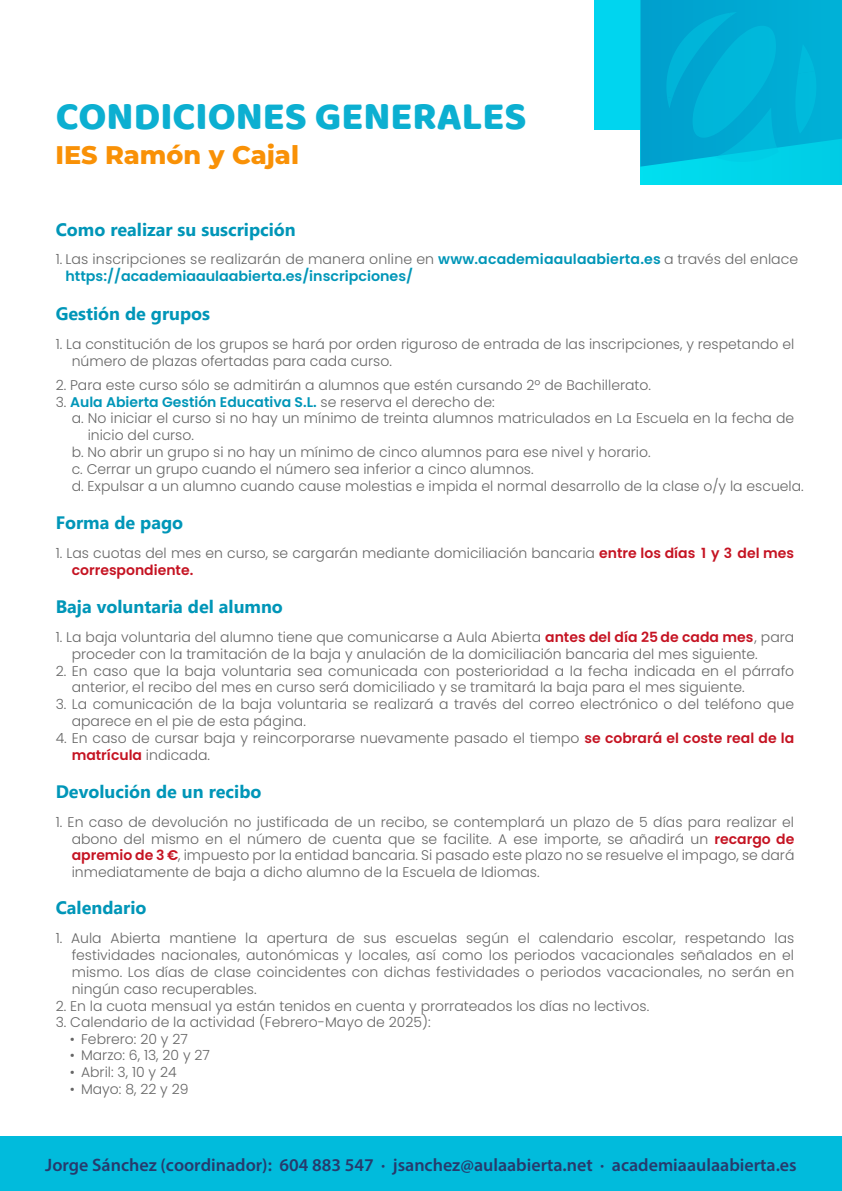
<style>
.page{position:relative;width:842px;height:1191px;background:#fff}
.page>*{position:absolute;margin:0;border:0;box-sizing:border-box;transform-origin:0 0}
.t1{font:40px "Baloo";color:#0cafd1}
.t2{font:800 25.4px "Montserrat";color:#f99106}
.t3{font:700 18px "Microsoft Tai Le";color:#0096b8}
.t4{font:600 18px "Myriad Pro";color:#273a6c}
.t5{font:300 14px/16.8px "Poppins";color:#666}
.t6{font:600 14px/16.8px "Poppins";color:#0096b8}
.s1{font-weight:300;color:#666}
.s2{font-weight:600;color:#c51322}
</style>
<div class="page">
<div style="left:594px;top:0;width:248px;height:129px;background:#00d5ef"></div>
<div style="left:640px;top:0;width:202px;height:184px;background:#00d5ea"></div>
<svg style="left:640px;top:0;width:202px;height:167px;background:#00afd5"></svg>
<div style="left:0;top:1136px;width:842px;height:55px;background:#01bbdc"></div>
<h1 class="t1" style="left:56px;top:92px;width:472px">CONDICIONES GENERALES</h1>
<h2 class="t2" style="left:55px;top:136px;width:245px">IES Ramón y Cajal</h2>
<p class="t3" style="left:56px;top:219px;width:242px">Como realizar su suscripción</p>
<p class="t6" style="left:65px;top:251px;width:734px;text-indent:-10px"><span class="s1">1. Las inscripciones se realizarán de manera online en</span> www.academiaaulaabierta.es <span class="s1">a través del enlace </span>https://academiaaulaabierta.es/inscripciones/</p>
<p class="t3" style="left:56px;top:304px;width:156px">Gestión de grupos</p>
<p class="t5" style="left:72px;top:336px;width:724px;text-indent:-16px">1. La constitución de los grupos se hará por orden riguroso de entrada de las inscripciones, y respetando el número de plazas ofertadas para cada curso.</p>
<p class="t5" style="left:56px;top:376px;width:597px">2. Para este curso sólo se admitirán a alumnos que estén cursando 2º de Bachillerato.</p>
<p class="t6" style="left:56px;top:393px;width:440px"><span class="s1">3.</span> Aula Abierta Gestión Educativa S.L. <span class="s1">se reserva el derecho de:</span></p>
<p class="t5" style="left:72px;top:410px;width:724px">a. No iniciar el curso si no hay un mínimo de treinta alumnos matriculados en La Escuela en la fecha de</p>
<p class="t5" style="left:88px;top:427px;width:108px">inicio del curso.</p>
<p class="t5" style="left:72px;top:444px;width:580px">b. No abrir un grupo si no hay un mínimo de cinco alumnos para ese nivel y horario.</p>
<p class="t5" style="left:72px;top:460px;width:463px">c. Cerrar un grupo cuando el número sea inferior a cinco alumnos.</p>
<p class="t5" style="left:72px;top:477px;width:734px">d. Expulsar a un alumno cuando cause molestias e impida el normal desarrollo de la clase o/y la escuela.</p>
<p class="t3" style="left:56px;top:512px;width:129px">Forma de pago</p>
<p class="t5" style="left:72px;top:544px;width:724px;text-indent:-16px">1. Las cuotas del mes en curso, se cargarán mediante domiciliación bancaria <span class="s2">entre los días 1 y 3 del mes correspondiente.</span></p>
<p class="t3" style="left:56px;top:596px;width:229px">Baja voluntaria del alumno</p>
<p class="t5" style="left:72px;top:628px;width:724px;text-indent:-16px">1. La baja voluntaria del alumno tiene que comunicarse a Aula Abierta <span class="s2">antes del día 25 de cada mes</span>, para proceder con la tramitación de la baja y anulación de la domiciliación bancaria del mes siguiente.</p>
<p class="t5" style="left:72px;top:662px;width:724px;text-indent:-16px">2. En caso que la baja voluntaria sea comunicada con posterioridad a la fecha indicada en el párrafo anterior, el recibo del mes en curso será domiciliado y se tramitará la baja para el mes siguiente.</p>
<p class="t5" style="left:72px;top:696px;width:724px;text-indent:-16px">3. La comunicación de la baja voluntaria se realizará a través del correo electrónico o del teléfono que aparece en el pie de esta página.</p>
<p class="t5" style="left:72px;top:729px;width:724px;text-indent:-16px">4. En caso de cursar baja y reincorporarse nuevamente pasado el tiempo <span class="s2">se cobrará el coste real de la matrícula</span> indicada.</p>
<p class="t3" style="left:56px;top:781px;width:207px">Devolución de un recibo</p>
<p class="t5" style="left:72px;top:813px;width:724px;text-align:justify;text-indent:-16px">1. En caso de devolución no justificada de un recibo, se contemplará un plazo de 5 días para realizar el abono del mismo en el número de cuenta que se facilite. A ese importe, se añadirá un <span class="s2">recargo de apremio de 3 €</span>, impuesto por la entidad bancaria. Si pasado este plazo no se resuelve el impago, se dará inmediatamente de baja a dicho alumno de la Escuela de Idiomas.</p>
<p class="t3" style="left:56px;top:897px;width:92px">Calendario</p>
<p class="t5" style="left:72px;top:930px;width:724px;text-align:justify;text-indent:-16px">1. Aula Abierta mantiene la apertura de sus escuelas según el calendario escolar, respetando las festividades nacionales, autonómicas y locales, así como los periodos vacacionales señalados en el mismo. Los días de clase coincidentes con dichas festividades o periodos vacacionales, no serán en ningún caso recuperables.</p>
<p class="t5" style="left:56px;top:997px;width:595px">2. En la cuota mensual ya están tenidos en cuenta y prorrateados los días no lectivos.</p>
<p class="t5" style="left:56px;top:1013px;width:376px">3. Calendario de la actividad (Febrero-Mayo de 2025):</p>
<p class="t5" style="left:70px;top:1030px;width:120px">• Febrero: 20 y 27</p>
<p class="t5" style="left:70px;top:1047px;width:142px">• Marzo: 6, 13, 20 y 27</p>
<p class="t5" style="left:70px;top:1064px;width:108px">• Abril: 3, 10 y 24</p>
<p class="t5" style="left:70px;top:1080px;width:120px">• Mayo: 8, 22 y 29</p>
<p class="t4" style="left:45px;top:1153px;width:753px">Jorge Sánchez (coordinador): 604 883 547 · jsanchez@aulaabierta.net · academiaaulaabierta.es</p>
</div>
